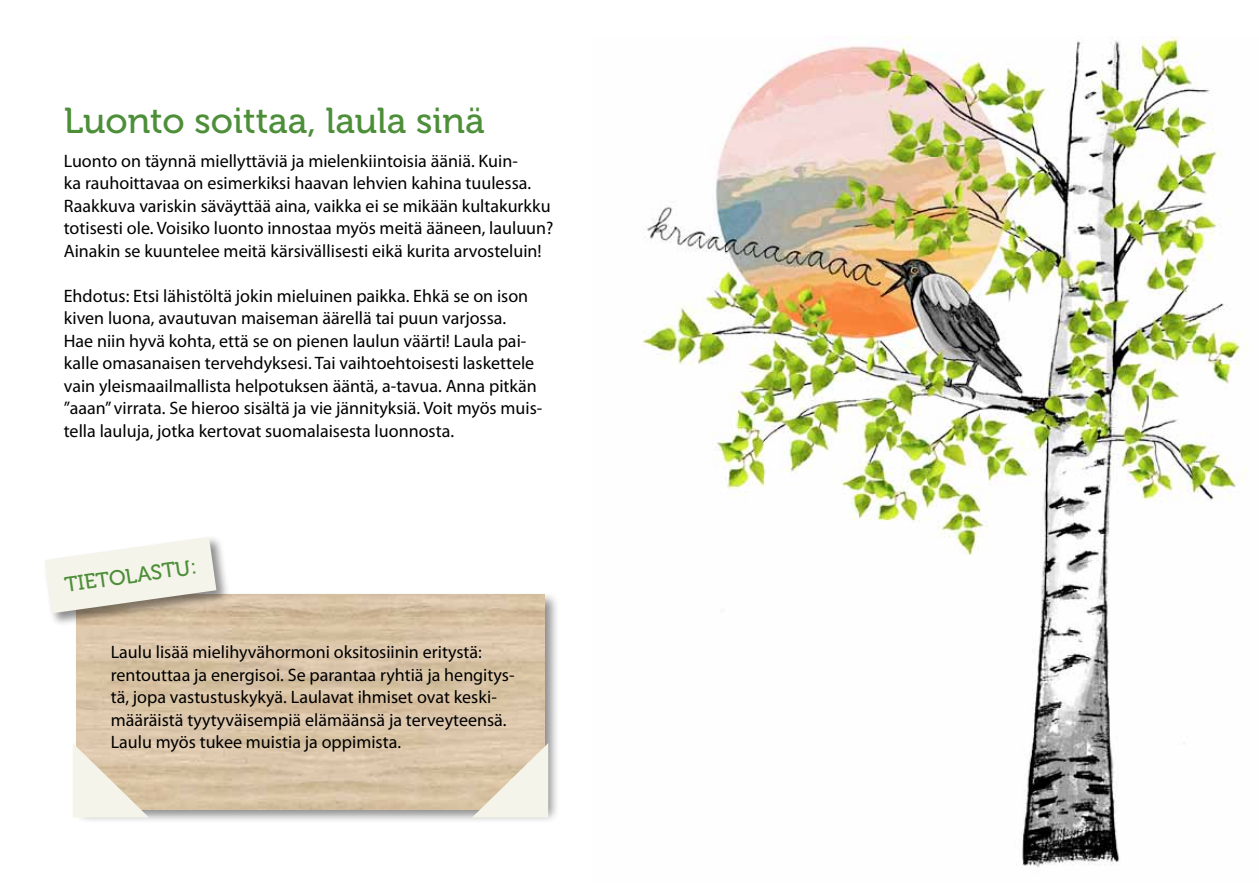
<style>
.page{position:relative;width:1259px;height:893px;background:#fff}
.page>*{position:absolute;margin:0;border:0;box-sizing:border-box;transform-origin:0 0}
.t1{font:36px "Museo 500";color:#4d8e39}
.t2{font:21px "Museo 500";color:#4d8e39}
.t3{font:18px/22.5px "Myriad Pro";color:#000}
</style>
<div class="page">
<img style="left:642px;top:37px;width:606px;height:831px">
<div style="left:74px;top:591px;width:486px;height:233px;background:#000;opacity:.45"></div>
<img style="left:77px;top:594px;width:467px;height:215px">
<svg style="left:472px;top:743px;width:76px;height:74px;background:#e7dcc8"></svg>
<svg style="left:73px;top:743px;width:76px;height:74px;background:#e7dcc8"></svg>
<div style="left:43px;top:535px;width:187px;height:92px;background:#000;opacity:.45"></div>
<svg style="left:45px;top:537px;width:171px;height:76px"></svg>
<h1 class="t1" style="left:64px;top:101px;width:422px">Luonto soittaa, laula sinä</h1>
<p class="t3" style="left:64px;top:149px;width:491px">Luonto on täynnä miellyttäviä ja mielenkiintoisia ääniä. Kuin-<br>ka rauhoittavaa on esimerkiksi haavan lehvien kahina tuulessa.<br>Raakkuva variskin säväyttää aina, vaikka ei se mikään kultakurkku totisesti ole. Voisiko luonto innostaa myös meitä ääneen, lauluun?<br>Ainakin se kuuntelee meitä kärsivällisesti eikä kurita arvosteluin!</p>
<p class="t3" style="left:64px;top:284px;width:480px">Ehdotus: Etsi lähistöltä jokin mieluinen paikka. Ehkä se on ison kiven luona, avautuvan maiseman äärellä tai puun varjossa.<br>Hae niin hyvä kohta, että se on pienen laulun väärti! Laula pai&shy;kalle omasanaisen tervehdyksesi. Tai vaihtoehtoisesti laskettele vain yleismaailmallista helpotuksen ääntä, a-tavua. Anna pitkän ”aaan” virrata. Se hieroo sisältä ja vie jännityksiä. Voit myös muis&shy;tella lauluja, jotka kertovat suomalaisesta luonnosta.</p>
<p class="t2" style="left:63px;top:574px;width:134px;rotate:-8deg">Tietolastu:</p>
<p class="t3" style="left:111px;top:641px;width:405px">Laulu lisää mielihyvähormoni oksitosiinin eritystä: rentouttaa ja energisoi. Se parantaa ryhtiä ja hengitys&shy;tä, jopa vastustuskykyä. Laulavat ihmiset ovat keski&shy;määräistä tyytyväisempiä elämäänsä ja terveyteensä.<br>Laulu myös tukee muistia ja oppimista.</p>
</div>
